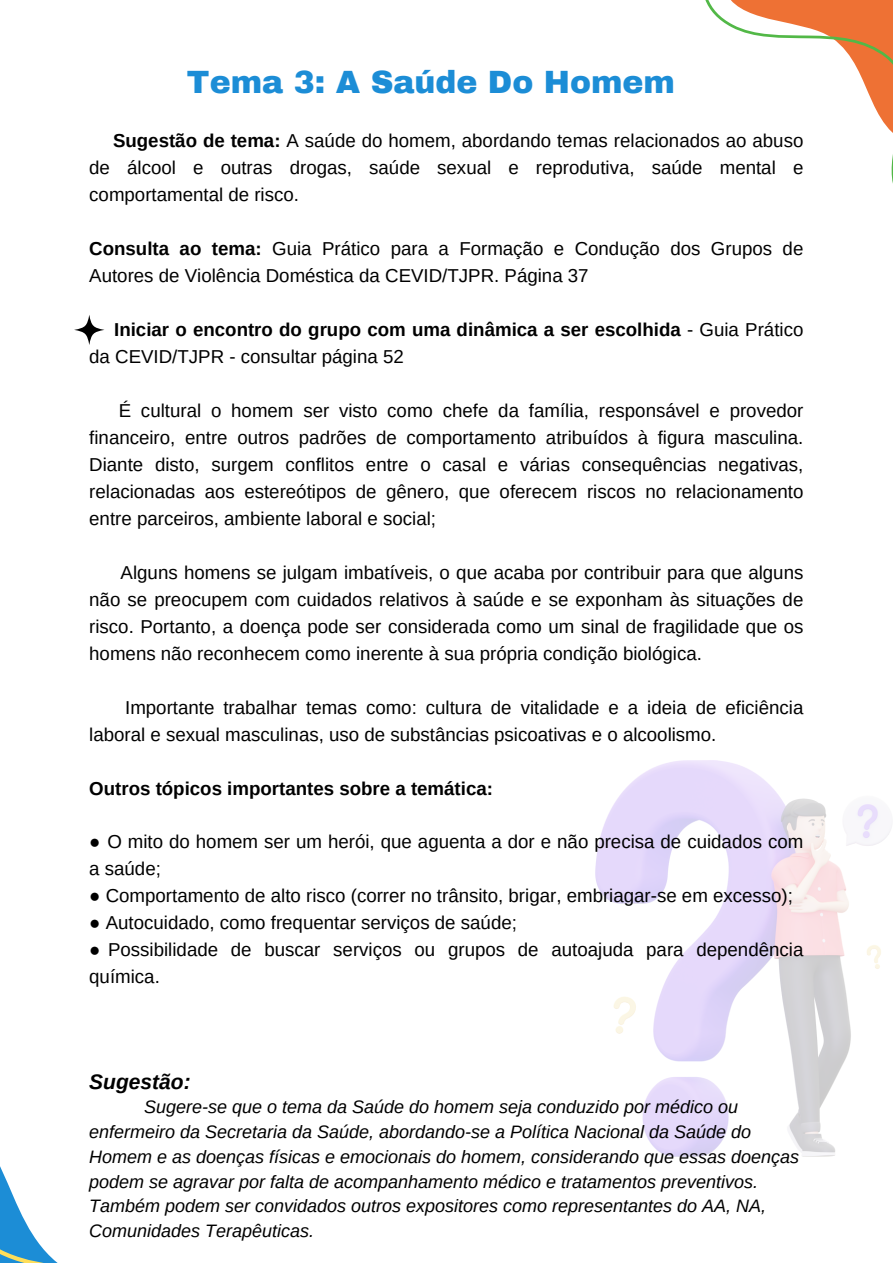
<style>
.page{position:relative;width:893px;height:1264px;background:#fff}
.page>*{position:absolute;margin:0;border:0;box-sizing:border-box;transform-origin:0 0}
.t1{font:900 31.5px "Archivo";color:#1c8dd6}
.t2{font:italic 700 21px "Arimo";color:#000}
.t3{font:18.75px/27px "Arimo";color:#000}
.t4{font:700 18.75px/27px "Arimo";color:#000}
.t5{font:italic 18px/24.8px "Arimo";color:#000}
.s1{font-weight:700}
.s2{font-weight:400}
</style>
<div class="page">
<svg style="left:705px;top:0;width:187px;height:177px"></svg>
<svg style="left:0;top:1166px;width:57px;height:96px"></svg>
<img style="left:595px;top:760px;width:297px;height:396px">
<svg style="left:74px;top:315px;width:30px;height:30px"></svg>
<p class="t1" style="left:187px;top:66px;width:489px">Tema 3: A Saúde Do Homem</p>
<p class="t3" style="left:89px;top:127px;width:715px;text-align:justify;text-indent:24px"><span class="s1">Sugestão de tema:</span> A saúde do homem, abordando temas relacionados ao abuso de álcool e outras drogas, saúde sexual e reprodutiva, saúde mental e comportamental de risco.</p>
<p class="t3" style="left:89px;top:235px;width:715px"><span class="s1">Consulta ao tema:</span> Guia Prático para a Formação e Condução dos Grupos de<br>Autores de Violência Doméstica da CEVID/TJPR. Página 37</p>
<p class="t4" style="left:89px;top:316px;width:715px;text-indent:25px">Iniciar o encontro do grupo com uma dinâmica a ser escolhida <span class="s2">- Guia Prático da CEVID/TJPR - consultar página 52</span></p>
<p class="t3" style="left:89px;top:396px;width:715px;text-align:justify;text-indent:29px">É cultural o homem ser visto como chefe da família, responsável e provedor financeiro, entre outros padrões de comportamento atribuídos à figura masculina.<br>Diante disto, surgem conflitos entre o casal e várias consequências negativas, relacionadas aos estereótipos de gênero, que oferecem riscos no relacionamento entre parceiros, ambiente laboral e social;</p>
<p class="t3" style="left:89px;top:558px;width:715px;text-align:justify;text-indent:31px">Alguns homens se julgam imbatíveis, o que acaba por contribuir para que alguns não se preocupem com cuidados relativos à saúde e se exponham às situações de risco. Portanto, a doença pode ser considerada como um sinal de fragilidade que os homens não reconhecem como inerente à sua própria condição biológica.</p>
<p class="t3" style="left:89px;top:693px;width:715px;text-indent:36px">Importante trabalhar temas como: cultura de vitalidade e a ideia de eficiência laboral e sexual masculinas, uso de substâncias psicoativas e o alcoolismo.</p>
<p class="t4" style="left:89px;top:774px;width:405px">Outros tópicos importantes sobre a temática:</p>
<p class="t3" style="left:89px;top:828px;width:715px">● O mito do homem ser um herói, que aguenta a dor e não precisa de cuidados com a saúde;</p>
<p class="t3" style="left:89px;top:882px;width:705px">● Comportamento de alto risco (correr no trânsito, brigar, embriagar-se em excesso);</p>
<p class="t3" style="left:89px;top:909px;width:429px">● Autocuidado, como frequentar serviços de saúde;</p>
<p class="t3" style="left:89px;top:936px;width:715px">● Possibilidade de buscar serviços ou grupos de autoajuda para dependência química.</p>
<p class="t2" style="left:89px;top:1069px;width:103px">Sugestão:</p>
<p class="t5" style="left:89px;top:1094px;width:711px;text-indent:55px">Sugere-se que o tema da Saúde do homem seja conduzido por médico ou enfermeiro da Secretaria da Saúde, abordando-se a Política Nacional da Saúde do Homem e as doenças físicas e emocionais do homem, considerando que essas doenças podem se agravar por falta de acompanhamento médico e tratamentos preventivos.<br>Também podem ser convidados outros expositores como representantes do AA, NA, Comunidades Terapêuticas.</p>
</div>
